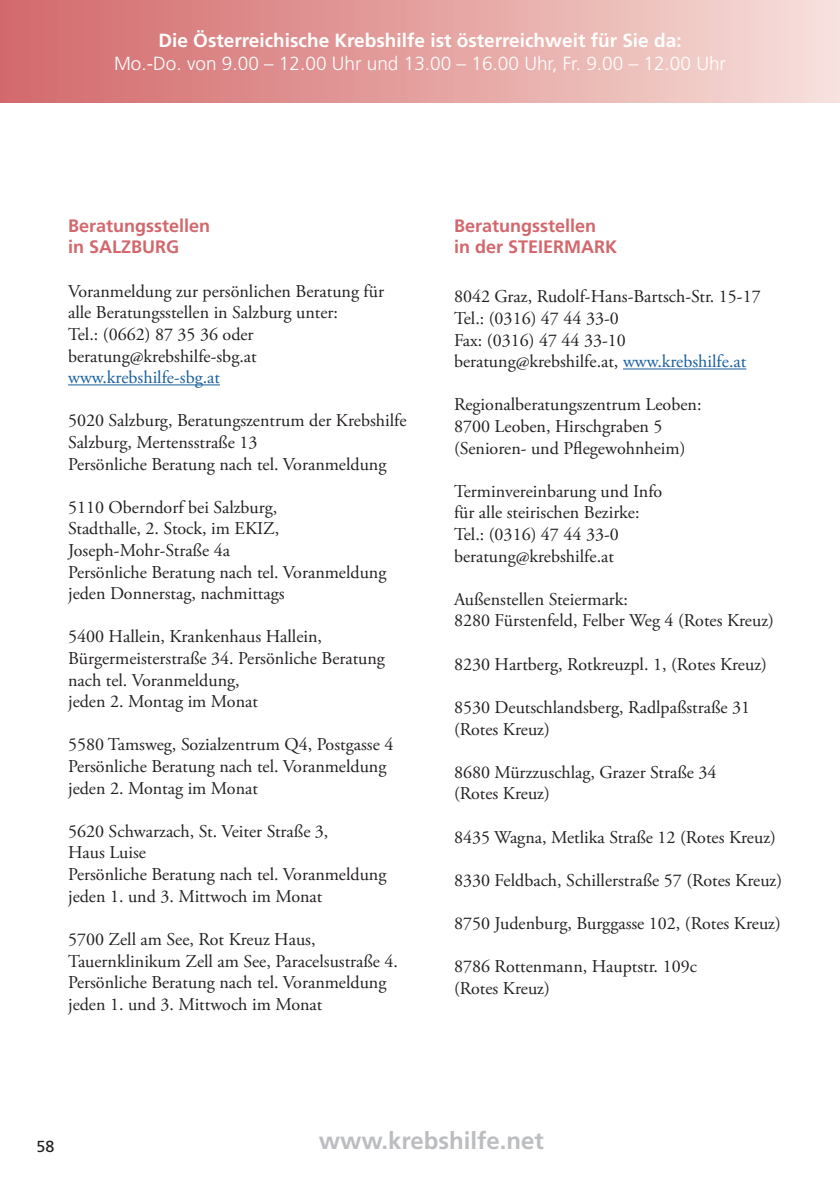
<style>
.page{position:relative;width:840px;height:1191px;background:#fff}
.page>*{position:absolute;margin:0;border:0;box-sizing:border-box;transform-origin:0 0}
.t1{font:700 24px "Frutiger LT Std";color:#bcbdc0}
.t2{font:300 19px "Frutiger LT Std";color:#fff}
.t3{font:700 19px "Frutiger LT Std";color:#fff}
.t4{font:18px/21.6px "Adobe Garamond Pro";color:#231f20}
.t5{font:700 18px/21.6px "Frutiger LT Std";color:#d2676c}
.t6{font:18px "Adobe Garamond Pro";color:#175d9e}
.t7{font:16px "Frutiger LT Std";color:#231f20}
.s1{color:#175d9e}
</style>
<div class="page">
<div style="left:0;top:0;width:839px;height:102px;background:linear-gradient(to right,#d26669,#f7dfd9)"></div>
<hr style="left:68px;top:384px;width:152px;height:1px;background:#175d9e">
<hr style="left:622px;top:368px;width:123px;height:1px;background:#175d9e">
<p class="t3" style="left:158px;top:29px;width:524px">Die Österreichische Krebshilfe ist österreichweit für Sie da:</p>
<p class="t2" style="left:114px;top:52px;width:613px">Mo.-Do. von 9.00 – 12.00 Uhr und 13.00 – 16.00 Uhr, Fr. 9.00 – 12.00 Uhr</p>
<p class="t5" style="left:68px;top:215px;width:144px">Beratungsstellen in SALZBURG</p>
<p class="t4" style="left:68px;top:281px;width:317px">Voranmeldung zur persönlichen Beratung für alle Beratungsstellen in Salzburg unter:<br>Tel.: (0662) 87 35 36 oder beratung@krebshilfe-sbg.at</p>
<p class="t6" style="left:68px;top:366px;width:153px">www.krebshilfe-sbg.at</p>
<p class="t4" style="left:68px;top:410px;width:340px">5020 Salzburg, Beratungszentrum der Krebshilfe<br>Salzburg, Mertensstraße 13<br>Persönliche Beratung nach tel. Voranmeldung</p>
<p class="t4" style="left:68px;top:497px;width:320px">5110 Oberndorf bei Salzburg,<br>Stadthalle, 2. Stock, im EKIZ,<br>Joseph-Mohr-Straße 4a<br>Persönliche Beratung nach tel. Voranmeldung jeden Donnerstag, nachmittags</p>
<p class="t4" style="left:68px;top:626px;width:318px">5400 Hallein, Krankenhaus Hallein, Bürgermeisterstraße 34. Persönliche Beratung nach tel. Voranmeldung,<br>jeden 2. Montag im Monat</p>
<p class="t4" style="left:68px;top:734px;width:326px">5580 Tamsweg, Sozialzentrum Q4, Postgasse 4<br>Persönliche Beratung nach tel. Voranmeldung jeden 2. Montag im Monat</p>
<p class="t4" style="left:68px;top:821px;width:320px">5620 Schwarzach, St. Veiter Straße 3,<br>Haus Luise<br>Persönliche Beratung nach tel. Voranmeldung jeden 1. und 3. Mittwoch im Monat</p>
<p class="t4" style="left:68px;top:929px;width:331px">5700 Zell am See, Rot Kreuz Haus, Tauernklinikum Zell am See, Paracelsustraße 4.<br>Persönliche Beratung nach tel. Voranmeldung jeden 1. und 3. Mittwoch im Monat</p>
<p class="t5" style="left:454px;top:215px;width:165px">Beratungsstellen<br>in der STEIERMARK</p>
<p class="t4" style="left:454px;top:286px;width:308px">8042 Graz, Rudolf-Hans-Bartsch-Str. 15-17<br>Tel.: (0316) 47 44 33-0<br>Fax: (0316) 47 44 33-10 beratung@krebshilfe.at, <span class="s1">www.krebshilfe.at</span></p>
<p class="t4" style="left:454px;top:394px;width:249px">Regionalberatungszentrum Leoben:<br>8700 Leoben, Hirschgraben 5 (Senioren- und Pflegewohnheim)</p>
<p class="t4" style="left:454px;top:481px;width:210px">Terminvereinbarung und Info für alle steirischen Bezirke:<br>Tel.: (0316) 47 44 33-0 beratung@krebshilfe.at</p>
<p class="t4" style="left:454px;top:589px;width:321px">Außenstellen Steiermark:<br>8280 Fürstenfeld, Felber Weg 4 (Rotes Kreuz)</p>
<p class="t4" style="left:454px;top:654px;width:314px">8230 Hartberg, Rotkreuzpl. 1, (Rotes Kreuz)</p>
<p class="t4" style="left:454px;top:697px;width:297px">8530 Deutschlandsberg, Radlpaßstraße 31 (Rotes Kreuz)</p>
<p class="t4" style="left:454px;top:762px;width:264px">8680 Mürzzuschlag, Grazer Straße 34 (Rotes Kreuz)</p>
<p class="t4" style="left:454px;top:826px;width:323px">8435 Wagna, Metlika Straße 12 (Rotes Kreuz)</p>
<p class="t4" style="left:454px;top:870px;width:329px">8330 Feldbach, Schillerstraße 57 (Rotes Kreuz)</p>
<p class="t4" style="left:454px;top:913px;width:328px">8750 Judenburg, Burggasse 102, (Rotes Kreuz)</p>
<p class="t4" style="left:454px;top:956px;width:244px">8786 Rottenmann, Hauptstr. 109c (Rotes Kreuz)</p>
<p class="t7" style="left:36px;top:1136px;width:19px">58</p>
<h1 class="t1" style="left:318px;top:1126px;width:226px">www.krebshilfe.net</h1>
</div>
